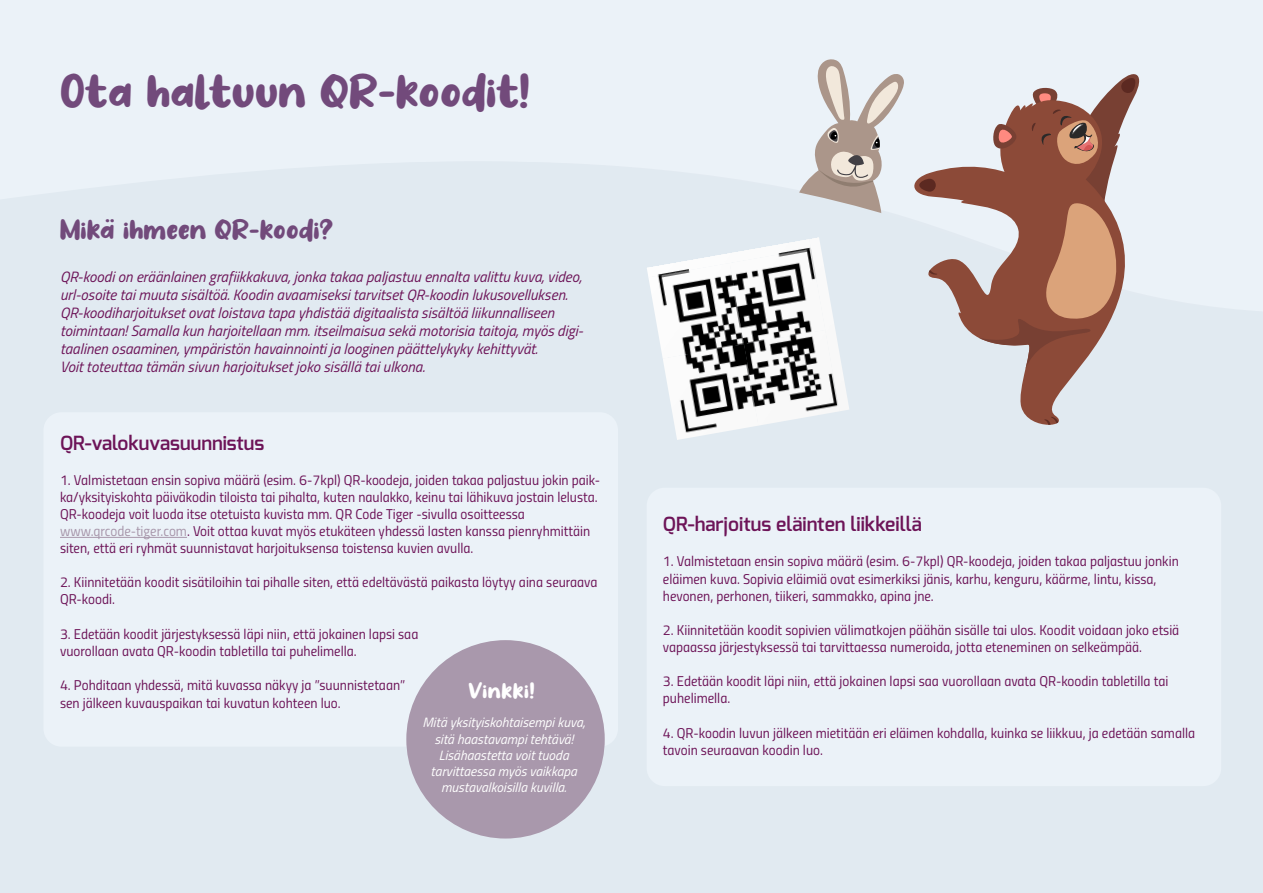
<style>
.page{position:relative;width:1263px;height:893px;background:#dfebf5}
.page>*{position:absolute;margin:0;border:0;box-sizing:border-box;transform-origin:0 0}
.t1{font:48px "No Virus";color:#724a7b}
.t2{font:28.5px "No Virus";color:#724a7b}
.t3{font:22.5px "No Virus";letter-spacing:.03em;color:#fff}
.t4{font:600 19.5px "Exo";color:#6d1458}
.t5{font:italic 15px/18px "Titillium";color:#6d1458}
.t6{font:14.25px/17.1px "Titillium Regular Upright";color:#6d1458}
.t7{font:italic 13.5px/16.2px "Titillium";color:#fff;text-align:center}
.s1{color:#a897ab}
</style>
<div class="page">
<svg style="left:817px;top:59px;width:87px;height:60px"></svg>
<svg style="left:406px;top:119px;width:478px;height:720px"></svg>
<img style="left:663px;top:359px;width:95px;height:81px">
<img style="left:744px;top:344px;width:96px;height:82px">
<img style="left:809px;top:237px;width:40px;height:174px">
<img style="left:648px;top:278px;width:96px;height:81px">
<img style="left:729px;top:249px;width:96px;height:95px">
<img style="left:647px;top:239px;width:164px;height:39px">
<svg style="left:914px;top:166px;width:165px;height:259px"></svg>
<div style="left:919px;top:179px;width:17px;height:13px;background:#5c2921;border-radius:6px"></div>
<svg style="left:1044px;top:417px;width:14px;height:8px"></svg>
<svg style="left:929px;top:270px;width:8px;height:5px"></svg>
<svg style="left:978px;top:74px;width:162px;height:295px"></svg>
<div style="left:43px;top:412px;width:575px;height:335px;background:#ebf2f8;border-radius:18px"></div>
<div style="left:647px;top:488px;width:574px;height:298px;background:#ebf2f8;border-radius:18px"></div>
<hr style="left:60px;top:537px;width:127px;height:1px;background:#a897ab">
<div style="left:406px;top:640px;width:199px;height:198px;background:#a998ac;border-radius:50%"></div>
<h1 class="t1" style="left:60px;top:72px;width:471px">Ota haltuun QR-koodit!</h1>
<h2 class="t2" style="left:60px;top:217px;width:275px">Mika ihmeen QR-koodi?</h2>
<h2 class="t2" style="left:105px;top:201px;width:11px">..</h2>
<p class="t5" style="left:60px;top:267px;width:525px">QR-koodi on eräänlainen grafiikkakuva, jonka takaa paljastuu ennalta valittu kuva, video, url-osoite tai muuta sisältöä. Koodin avaamiseksi tarvitset QR-koodin lukusovelluksen.<br>QR-koodiharjoitukset ovat loistava tapa yhdistää digitaalista sisältöä liikunnalliseen toimintaan! Samalla kun harjoitellaan mm. itseilmaisua sekä motorisia taitoja, myös digi&shy;taalinen osaaminen, ympäristön havainnointi ja looginen päättelykyky kehittyvät.<br>Voit toteuttaa tämän sivun harjoitukset joko sisällä tai ulkona.</p>
<h3 class="t4" style="left:60px;top:430px;width:206px">QR-valokuvasuunnistus</h3>
<p class="t6" style="left:60px;top:470px;width:542px">1. Valmistetaan ensin sopiva määrä (esim. 6-7kpl) QR-koodeja, joiden takaa paljastuu jokin paik&shy;ka/yksityiskohta päiväkodin tiloista tai pihalta, kuten naulakko, keinu tai lähikuva jostain lelusta.<br>QR-koodeja voit luoda itse otetuista kuvista mm. QR Code Tiger -sivulla osoitteessa <span class="s1">www.qrcode-tiger.com</span>. Voit ottaa kuvat myös etukäteen yhdessä lasten kanssa pienryhmittäin siten, että eri ryhmät suunnistavat harjoituksensa toistensa kuvien avulla.</p>
<p class="t6" style="left:60px;top:573px;width:539px">2. Kiinnitetään koodit sisätiloihin tai pihalle siten, että edeltävästä paikasta löytyy aina seuraava<br>QR-koodi.</p>
<p class="t6" style="left:60px;top:624px;width:360px">3. Edetään koodit järjestyksessä läpi niin, että jokainen lapsi saa vuorollaan avata QR-koodin tabletilla tai puhelimella.</p>
<p class="t6" style="left:60px;top:675px;width:347px;line-height:18px">4. Pohditaan yhdessä, mitä kuvassa näkyy ja ”suunnistetaan” sen jälkeen kuvauspaikan tai kuvatun kohteen luo.</p>
<h3 class="t3" style="left:469px;top:682px;width:68px">Vinkki!</h3>
<p class="t7" style="left:422px;top:714px;width:164px">Mitä yksityiskohtaisempi kuva, sitä haastavampi tehtävä!<br>Lisähaastetta voit tuoda tarvittaessa myös vaikkapa mustavalkoisilla kuvilla.</p>
<h3 class="t4" style="left:663px;top:512px;width:260px">QR-harjoitus eläinten liikkeillä</h3>
<p class="t6" style="left:663px;top:552px;width:517px">1. Valmistetaan ensin sopiva määrä (esim. 6-7kpl) QR-koodeja, joiden takaa paljastuu jonkin eläimen kuva. Sopivia eläimiä ovat esimerkiksi jänis, karhu, kenguru, käärme, lintu, kissa, hevonen, perhonen, tiikeri, sammakko, apina jne.</p>
<p class="t6" style="left:663px;top:621px;width:518px">2. Kiinnitetään koodit sopivien välimatkojen päähän sisälle tai ulos. Koodit voidaan joko etsiä vapaassa järjestyksessä tai tarvittaessa numeroida, jotta eteneminen on selkeämpää.</p>
<p class="t6" style="left:663px;top:672px;width:507px">3. Edetään koodit läpi niin, että jokainen lapsi saa vuorollaan avata QR-koodin tabletilla tai puhelimella.</p>
<p class="t6" style="left:663px;top:723px;width:534px">4. QR-koodin luvun jälkeen mietitään eri eläimen kohdalla, kuinka se liikkuu, ja edetään samalla tavoin seuraavan koodin luo.</p>
</div>
